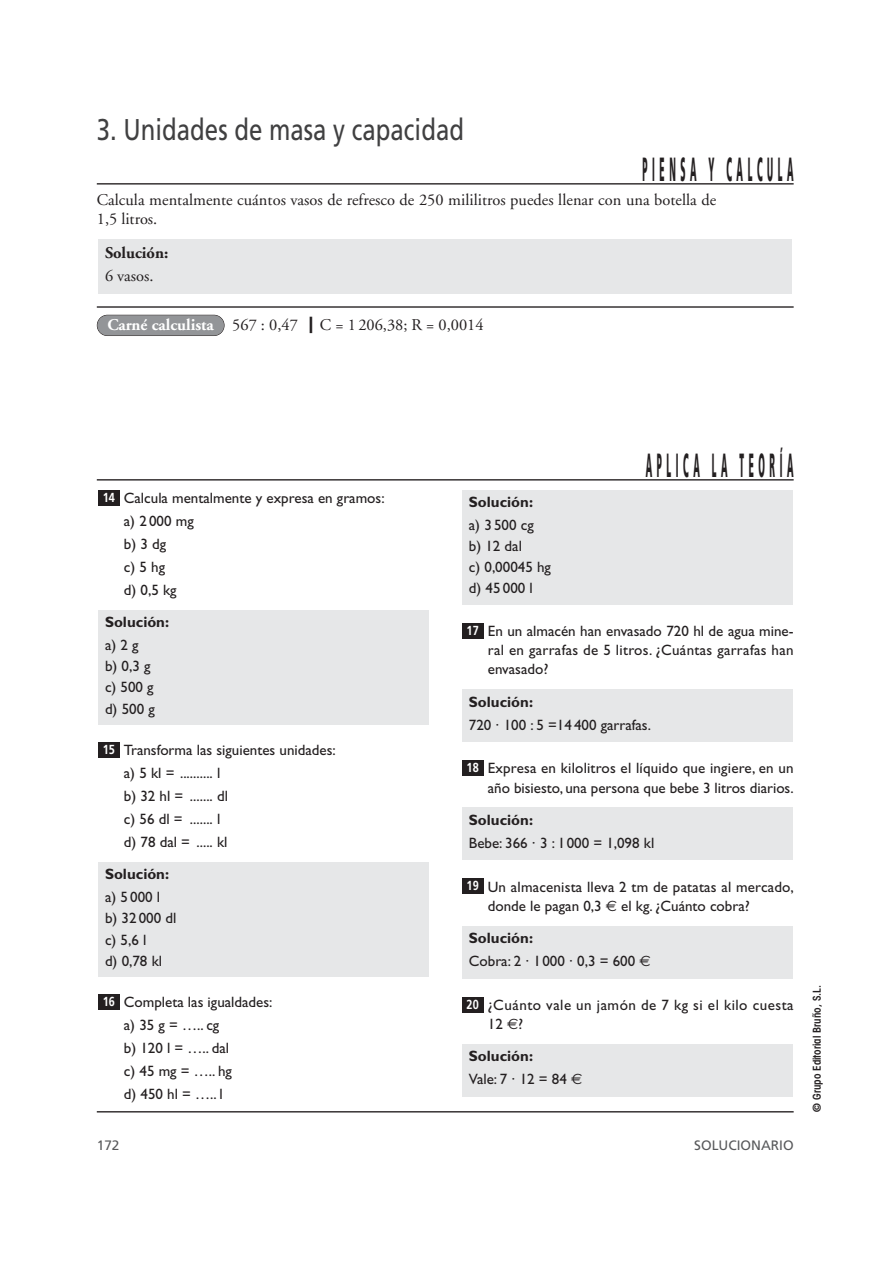
<style>
.page{position:relative;width:893px;height:1263px;background:#fff}
.page>*{position:absolute;margin:0;border:0;box-sizing:border-box;transform-origin:0 0}
.t1{font:900 33.45px "Frutiger";letter-spacing:.55em;color:#231f20;scale:.25 1}
.t2{font:30px "Frutiger";color:#404041;scale:.8 1}
.t3{font:16.35px/19px "Adobe Garamond";color:#231f20}
.t4{font:700 16.35px "Adobe Garamond";color:#231f20}
.t5{font:15px/23px "Gill Sans";color:#231f20}
.t6{font:700 15px "Gill Sans";color:#231f20}
.t7{font:15px/19px "Gill Sans";letter-spacing:.035em;color:#231f20}
.t8{font:13.65px "Frutiger";color:#58595b}
.t9{font:700 13.05px "Frutiger";color:#fff;scale:.83 1}
.t10{font:600 condensed 10.95px "Avant Garde";color:#231f20}
.s1{font-weight:700;color:#fff}
.s2{font-family:"Euro Sans"}
.s3{font-weight:700}
</style>
<div class="page">
<div style="left:98px;top:239px;width:694px;height:54px;background:#e6e7e8"></div>
<hr style="left:97px;top:183px;width:696px;height:2px;background:#231f20">
<hr style="left:97px;top:306px;width:696px;height:2px;background:#231f20">
<div style="left:462px;top:1044px;width:330px;height:53px;background:#e6e7e8"></div>
<div style="left:462px;top:997px;width:21px;height:15px;background:#231f20"></div>
<div style="left:462px;top:926px;width:330px;height:52px;background:#e6e7e8"></div>
<div style="left:462px;top:879px;width:21px;height:15px;background:#231f20"></div>
<div style="left:462px;top:808px;width:330px;height:52px;background:#e6e7e8"></div>
<div style="left:462px;top:760px;width:21px;height:16px;background:#231f20"></div>
<div style="left:462px;top:690px;width:330px;height:52px;background:#e6e7e8"></div>
<div style="left:462px;top:623px;width:21px;height:16px;background:#231f20"></div>
<div style="left:462px;top:490px;width:330px;height:114px;background:#e6e7e8"></div>
<div style="left:98px;top:994px;width:21px;height:16px;background:#231f20"></div>
<div style="left:98px;top:862px;width:330px;height:115px;background:#e6e7e8"></div>
<div style="left:98px;top:742px;width:21px;height:16px;background:#231f20"></div>
<div style="left:98px;top:610px;width:330px;height:115px;background:#e6e7e8"></div>
<div style="left:98px;top:490px;width:21px;height:16px;background:#231f20"></div>
<hr style="left:97px;top:479px;width:696px;height:2px;background:#231f20">
<hr style="left:97px;top:1111px;width:696px;height:2px;background:#231f20">
<div style="left:97px;top:315px;width:127px;height:20px;background:#939598;border-radius:10px"></div>
<div style="left:97px;top:315px;width:127px;height:21px;border:1px solid #231f20;border-radius:11px"></div>
<h2 class="t2" style="left:97px;top:117px;width:460px">3. Unidades de masa y capacidad</h2>
<h1 class="t1" style="left:642px;top:156px;width:606px">PIENSA Y CALCULA</h1>
<p class="t3" style="left:97px;top:191px;width:621px">Calcula mentalmente cuántos vasos de refresco de 250 mililitros puedes llenar con una botella de<br>1,5 litros.</p>
<p class="t4" style="left:105px;top:246px;width:65px">Solución:</p>
<p class="t3" style="left:105px;top:267px;width:50px">6 vasos.</p>
<p class="t3" style="left:107px;top:317px;width:378px"><span class="s1">Carné calculista</span> 567 : 0,47 |C = 1 206,38; R = 0,0014</p>
<p class="t9" style="left:103px;top:492px;width:16px">14</p>
<p class="t5" style="left:124px;top:488px;width:262px">Calcula mentalmente y expresa en gramos: a) 2 000 mg<br>b) 3 dg<br>c) 5 hg<br>d) 0,5 kg</p>
<p class="t6" style="left:105px;top:617px;width:66px">Solución:</p>
<p class="t5" style="left:105px;top:637px;width:51px;line-height:21px">a) 2 g<br>b) 0,3 g c) 500 g d) 500 g</p>
<p class="t9" style="left:103px;top:744px;width:16px">15</p>
<p class="t5" style="left:124px;top:740px;width:213px">Transforma las siguientes unidades: a) 5 kl = .......... l<br>b) 32 hl = ....... dl<br>c) 56 dl = ....... l<br>d) 78 dal = ..... kl</p>
<p class="t6" style="left:105px;top:869px;width:66px">Solución:</p>
<p class="t5" style="left:105px;top:889px;width:73px;line-height:21px">a) 5 000 l<br>b) 32 000 dl c) 5,6 l<br>d) 0,78 kl</p>
<p class="t9" style="left:103px;top:996px;width:16px">16</p>
<p class="t5" style="left:124px;top:992px;width:150px">Completa las igualdades: a) 35 g = ….. cg<br>b) 120 l = ….. dal<br>c) 45 mg = ….. hg<br>d) 450 hl = ….. l</p>
<p class="t6" style="left:469px;top:497px;width:66px">Solución:</p>
<p class="t5" style="left:469px;top:516px;width:84px;line-height:21px">a) 3 500 cg<br>b) 12 dal<br>c) 0,00045 hg d) 45 000 l</p>
<h1 class="t1" style="left:645px;top:452px;width:593px">APLICA LA TEORÍA</h1>
<p class="t9" style="left:466px;top:625px;width:16px">17</p>
<p class="t5" style="left:488px;top:623px;width:307px;line-height:19px;text-align:justify">En un almacén han envasado 720 hl de agua mine&shy;ral en garrafas de 5 litros. ¿Cuántas garrafas han envasado?</p>
<p class="t6" style="left:469px;top:696px;width:66px">Solución:</p>
<p class="t5" style="left:469px;top:715px;width:184px">720 · 100 : 5 =14 400 garrafas.</p>
<p class="t9" style="left:466px;top:762px;width:16px">18</p>
<p class="t5" style="left:488px;top:761px;width:307px;line-height:19px">Expresa en kilolitros el líquido que ingiere, en un año bisiesto, una persona que bebe 3 litros diarios.</p>
<p class="t6" style="left:469px;top:815px;width:66px">Solución:</p>
<p class="t5" style="left:469px;top:833px;width:187px">Bebe: 366 · 3 : 1000 = 1,098 kl</p>
<p class="t9" style="left:466px;top:881px;width:16px">19</p>
<p class="t5" style="left:488px;top:879px;width:307px;line-height:19px">Un almacenista lleva 2 tm de patatas al mercado, donde le pagan 0,3 <span class="s2">€</span> el kg. ¿Cuánto cobra?</p>
<p class="t5" style="left:469px;top:928px;width:183px"><span class="s3">Solución:<br></span>Cobra: 2 · 1000 · 0,3 = 600 <span class="s2">€</span></p>
<p class="t9" style="left:466px;top:999px;width:16px">20</p>
<p class="t7" style="left:488px;top:997px;width:307px">¿Cuánto vale un jamón de 7 kg si el kilo cuesta<br>12 <span class="s2">€</span>?</p>
<p class="t5" style="left:469px;top:1047px;width:115px"><span class="s3">Solución:<br></span>Vale: 7 · 12 = 84 <span class="s2">€</span></p>
<p class="t8" style="left:97px;top:1140px;width:24px">172</p>
<p class="t8" style="left:694px;top:1140px;width:101px">SOLUCIONARIO</p>
<p class="t10" style="left:813px;top:1112px;width:129px;rotate:-90deg">© Grupo Editorial Bruño, S.L.</p>
</div>
